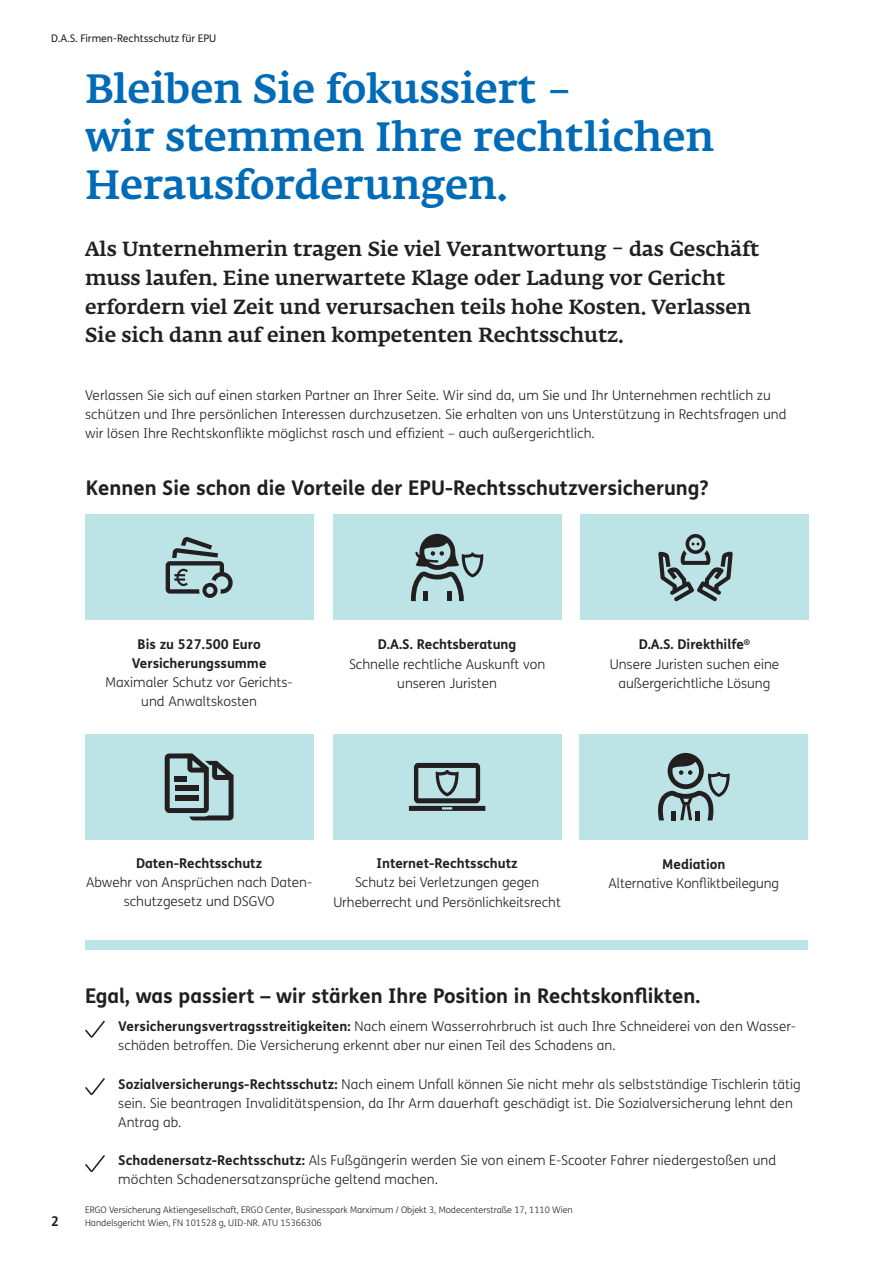
<style>
.page{position:relative;width:893px;height:1263px;background:#fff}
.page>*{position:absolute;margin:0;border:0;box-sizing:border-box;transform-origin:0 0}
.t1{font:500 40.5px "Fedra Serif A Pro";color:#006bb6}
.Subline_Fedra_Medium_13_5pt{font:500 20.25px "Fedra Serif A Pro";color:#231f20}
.Subline_FS_Me_Bold_13_5pt{font:700 20.25px "FS Me";color:#231f20}
.t2{font:300 13.5px/19.2px "FS Me";letter-spacing:.005em;color:#231f20}
.Page_number_left_FS_Me_Bold_9pt{font:700 13.5px "FS Me";color:#231f20}
.Column_title_left_FS_Me_Regular_7pt{font:10.5px "FS Me";color:#231f20}
.Absatzformat_1{font:300 9px "FS Me";color:#231f20}
.s1{font-weight:700}
</style>
<div class="page">
<div style="left:333px;top:515px;width:228px;height:105px;background:#bce3e5"></div>
<svg style="left:411px;top:534px;width:72px;height:67px"></svg>
<div style="left:580px;top:515px;width:228px;height:105px;background:#bce3e5"></div>
<svg style="left:658px;top:534px;width:75px;height:67px"></svg>
<div style="left:85px;top:515px;width:228px;height:105px;background:#bce3e5"></div>
<svg style="left:166px;top:537px;width:67px;height:61px"></svg>
<div style="left:85px;top:734px;width:228px;height:105px;background:#bce3e5"></div>
<svg style="left:165px;top:753px;width:69px;height:67px"></svg>
<div style="left:333px;top:734px;width:228px;height:105px;background:#bce3e5"></div>
<svg style="left:409px;top:763px;width:76px;height:48px"></svg>
<svg style="left:85px;top:1021px;width:20px;height:17px"></svg>
<svg style="left:85px;top:1078px;width:20px;height:17px"></svg>
<svg style="left:85px;top:1155px;width:20px;height:17px"></svg>
<div style="left:85px;top:940px;width:723px;height:10px;background:#bce3e5"></div>
<div style="left:580px;top:734px;width:228px;height:105px;background:#bce3e5"></div>
<svg style="left:658px;top:753px;width:72px;height:67px"></svg>
<p class="Column_title_left_FS_Me_Regular_7pt" style="left:51px;top:31px;width:167px">D.A.S. Firmen-Rechtsschutz für EPU</p>
<p class="t1" style="left:85px;top:65px;width:488px">Bleiben Sie fokussiert –</p>
<p class="t1" style="left:85px;top:113px;width:631px">wir stemmen Ihre rechtlichen</p>
<p class="t1" style="left:85px;top:161px;width:424px">Herausforderungen.</p>
<p class="Subline_Fedra_Medium_13_5pt" style="left:85px;top:237px;width:676px">Als Unternehmerin tragen Sie viel Verantwortung – das Geschäft</p>
<p class="Subline_Fedra_Medium_13_5pt" style="left:85px;top:266px;width:642px">muss laufen. Eine unerwartete Klage oder Ladung vor Gericht</p>
<p class="Subline_Fedra_Medium_13_5pt" style="left:85px;top:295px;width:668px">erfordern viel Zeit und verursachen teils hohe Kosten. Verlassen</p>
<p class="Subline_Fedra_Medium_13_5pt" style="left:85px;top:323px;width:540px">Sie sich dann auf einen kompetenten Rechtsschutz.</p>
<p class="t2" style="left:85px;top:385px;width:703px">Verlassen Sie sich auf einen starken Partner an Ihrer Seite. Wir sind da, um Sie und Ihr Unternehmen rechtlich zu schützen und Ihre persönlichen Interessen durchzusetzen. Sie erhalten von uns Unterstützung in Rechtsfragen und wir lösen Ihre Rechtskonflikte möglichst rasch und effizient – auch außergerichtlich.</p>
<p class="Subline_FS_Me_Bold_13_5pt" style="left:86px;top:473px;width:625px">Kennen Sie schon die Vorteile der EPU-Rechtsschutzversicherung?</p>
<p class="Page_number_left_FS_Me_Bold_9pt" style="left:138px;top:634px;width:125px">Bis zu 527.500 Euro</p>
<p class="Page_number_left_FS_Me_Bold_9pt" style="left:132px;top:653px;width:136px">Versicherungssumme</p>
<p class="t2" style="left:106px;top:672px;width:189px">Maximaler Schutz vor Gerichts-</p>
<p class="t2" style="left:141px;top:691px;width:117px">und Anwaltskosten</p>
<p class="Page_number_left_FS_Me_Bold_9pt" style="left:378px;top:634px;width:140px">D.A.S. Rechtsberatung</p>
<p class="t2" style="left:349px;top:654px;width:198px;text-align:center">Schnelle rechtliche Auskunft von unseren Juristen</p>
<p class="Page_number_left_FS_Me_Bold_9pt" style="left:639px;top:634px;width:113px">D.A.S. Direkthilfe<sup>®</sup></p>
<p class="t2" style="left:610px;top:654px;width:171px">Unsere Juristen suchen eine</p>
<p class="t2" style="left:619px;top:673px;width:153px">außergerichtliche Lösung</p>
<p class="Page_number_left_FS_Me_Bold_9pt" style="left:136px;top:853px;width:128px">Daten-Rechtsschutz</p>
<p class="t2" style="left:86px;top:872px;width:228px;text-align:center">Abwehr von Ansprüchen nach Daten&shy;schutzgesetz und DSGVO</p>
<p class="Page_number_left_FS_Me_Bold_9pt" style="left:377px;top:853px;width:143px">Internet-Rechtsschutz</p>
<p class="t2" style="left:355px;top:873px;width:186px">Schutz bei Verletzungen gegen</p>
<p class="t2" style="left:333px;top:892px;width:229px">Urheberrecht und Persönlichkeitsrecht</p>
<p class="Page_number_left_FS_Me_Bold_9pt" style="left:662px;top:853px;width:65px">Mediation</p>
<p class="t2" style="left:608px;top:873px;width:172px">Alternative Konfliktbeilegung</p>
<p class="Page_number_left_FS_Me_Bold_9pt" style="left:51px;top:1211px;width:9px">2</p>
<p class="Subline_FS_Me_Bold_13_5pt" style="left:85px;top:980px;width:617px">Egal, was passiert – wir stärken Ihre Position in Rechtskonflikten.</p>
<p class="t2" style="left:118px;top:1016px;width:679px"><span class="s1">Versicherungsvertragsstreitigkeiten:</span> Nach einem Wasserrohrbruch ist auch Ihre Schneiderei von den Wasser&shy;schäden betroffen. Die Versicherung erkennt aber nur einen Teil des Schadens an.</p>
<p class="t2" style="left:118px;top:1074px;width:684px"><span class="s1">Sozialversicherungs-Rechtsschutz:</span> Nach einem Unfall können Sie nicht mehr als selbstständige Tischlerin tätig sein. Sie beantragen Invaliditätspension, da Ihr Arm dauerhaft geschädigt ist. Die Sozialversicherung lehnt den<br>Antrag ab.</p>
<p class="t2" style="left:118px;top:1150px;width:660px"><span class="s1">Schadenersatz-Rechtsschutz:</span> Als Fußgängerin werden Sie von einem E-Scooter Fahrer niedergestoßen und möchten Schadenersatzansprüche geltend machen.</p>
<p class="Absatzformat_1" style="left:85px;top:1204px;width:489px">ERGO Versicherung Aktiengesellschaft, ERGO Center, Businesspark Marximum / Objekt 3, Modecenterstraße 17, 1110 Wien</p>
<p class="Absatzformat_1" style="left:85px;top:1217px;width:238px">Handelsgericht Wien, FN 101528 g, UID-NR. ATU 15366306</p>
</div>
